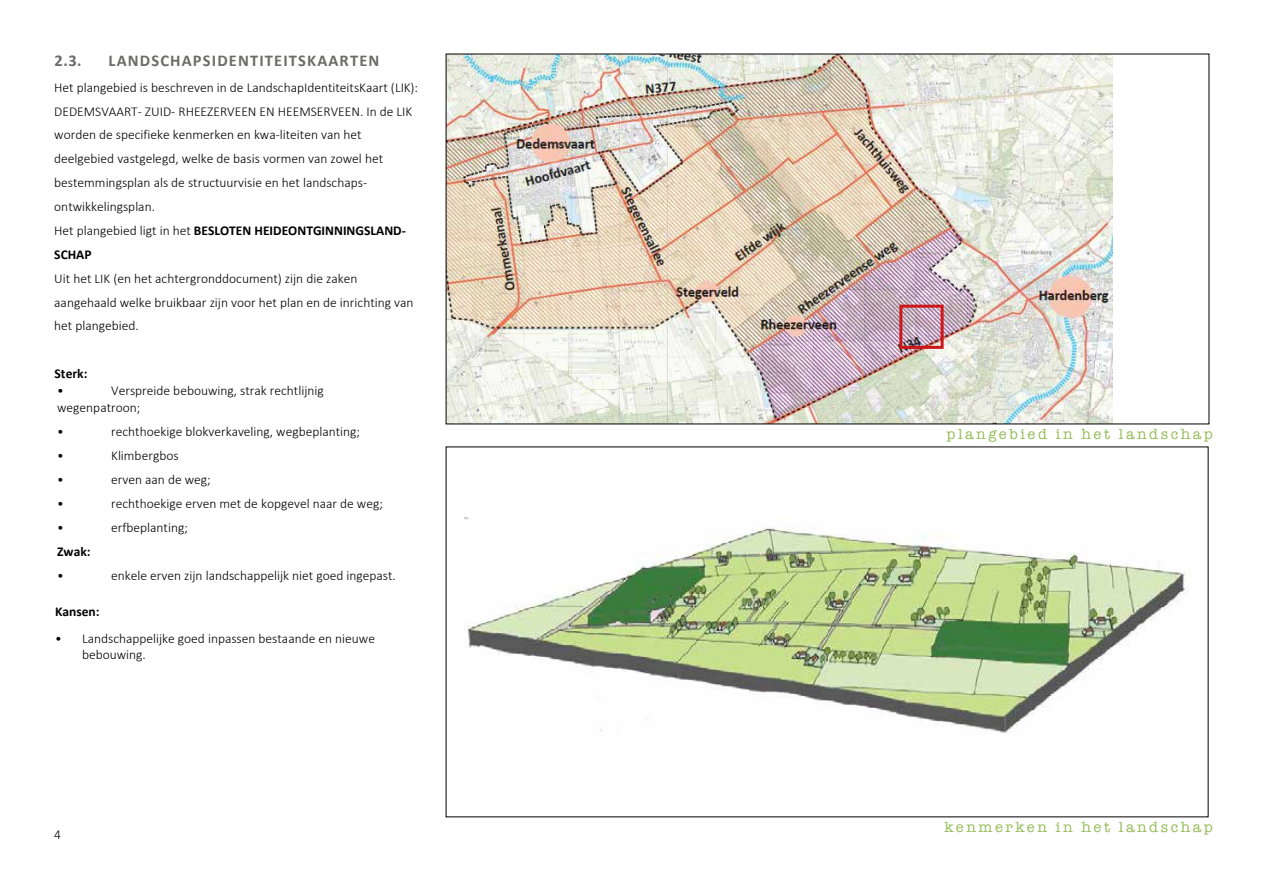
<style>
.page{position:relative;width:1263px;height:893px;background:#fff}
.page>*{position:absolute;margin:0;border:0;box-sizing:border-box;transform-origin:0 0}
.t1{font:700 16.5px "Calibri";letter-spacing:.07em;color:#6b6b6a}
.t2{font:15px "American Typewriter";letter-spacing:.17em;color:#94bc57}
.t3{font:300 13.5px/23.9px "Calibri";color:#000}
.t4{font:700 13.5px/17.1px "Calibri";color:#000}
.t5{font:700 13.5px "Calibri";color:#000}
.s1{font-weight:700}
.s2{font-style:inherit}
.s3{font-weight:300}
</style>
<div class="page">
<img style="left:448px;top:56px;width:664px;height:366px">
<img style="left:464px;top:517px;width:721px;height:217px">
<div style="left:899px;top:305px;width:45px;height:44px;border:3px solid #cd171a"></div>
<p class="t1" style="left:55px;top:51px;width:29px">2.3.</p>
<p class="t1" style="left:109px;top:51px;width:272px">LANDSCHAPSIDENTITEITSKAARTEN</p>
<p class="t3" style="left:54px;top:75px;width:365px">Het plangebied is beschreven in de LandschapIdentiteitsKaart (LIK):<br>DEDEMSVAART- ZUID- RHEEZERVEEN EN HEEMSERVEEN. In de LIK worden de specifieke kenmerken en kwa-liteiten van het deelgebied vastgelegd, welke de basis vormen van zowel het bestemmingsplan als de structuurvisie en het landschaps&shy;ontwikkelingsplan.<br>Het plangebied ligt in het <span class="s1">BESLOTEN HEIDEONTGINNINGSLAND-SCHAP</span></p>
<p class="t3" style="left:54px;top:266px;width:361px">Uit het LIK (en het achtergronddocument) zijn die zaken aangehaald welke bruikbaar zijn voor het plan en de inrichting van het plangebied.</p>
<p class="t4" style="left:55px;top:365px;width:34px">Ste<span class="s2">r</span>k: <span class="s3">•</span></p>
<p class="t3" style="left:57px;top:383px;width:268px;line-height:16.2px;text-indent:54px">Verspreide bebouwing, strak rechtlijnig wegenpatroon;</p>
<p class="t3" style="left:57px;top:419px;width:8px">•</p>
<p class="t3" style="left:111px;top:419px;width:250px">rechthoekige blokverkaveling, wegbeplanting;</p>
<p class="t3" style="left:57px;top:443px;width:8px">•</p>
<p class="t3" style="left:111px;top:443px;width:69px">Klimbergbos</p>
<p class="t3" style="left:57px;top:467px;width:8px">•</p>
<p class="t3" style="left:111px;top:467px;width:101px">erven aan de weg;</p>
<p class="t3" style="left:57px;top:491px;width:8px">•</p>
<p class="t3" style="left:111px;top:491px;width:273px">rechthoekige erven met de kopgevel naar de weg;</p>
<p class="t3" style="left:57px;top:515px;width:8px">•</p>
<p class="t3" style="left:111px;top:515px;width:78px">erfbeplanting;</p>
<p class="t4" style="left:57px;top:542px;width:35px">Zwak:</p>
<p class="t3" style="left:57px;top:563px;width:8px">•</p>
<p class="t3" style="left:111px;top:563px;width:286px">enkele erven zijn landschappelijk niet goed ingepast.</p>
<p class="t5" style="left:55px;top:604px;width:46px">Kansen<span class="s2">:</span></p>
<p class="t3" style="left:82px;top:630px;width:294px;line-height:16.2px;text-indent:-27px">• Landschappelijke goed inpassen bestaande en nieuwe bebouwing.</p>
<p class="t3" style="left:54px;top:822px;width:8px">4</p>
<p class="t2" style="left:946px;top:422px;width:268px">plangebied in het landschap</p>
<p class="t2" style="left:944px;top:815px;width:270px">kenmerken in het landschap</p>
</div>
